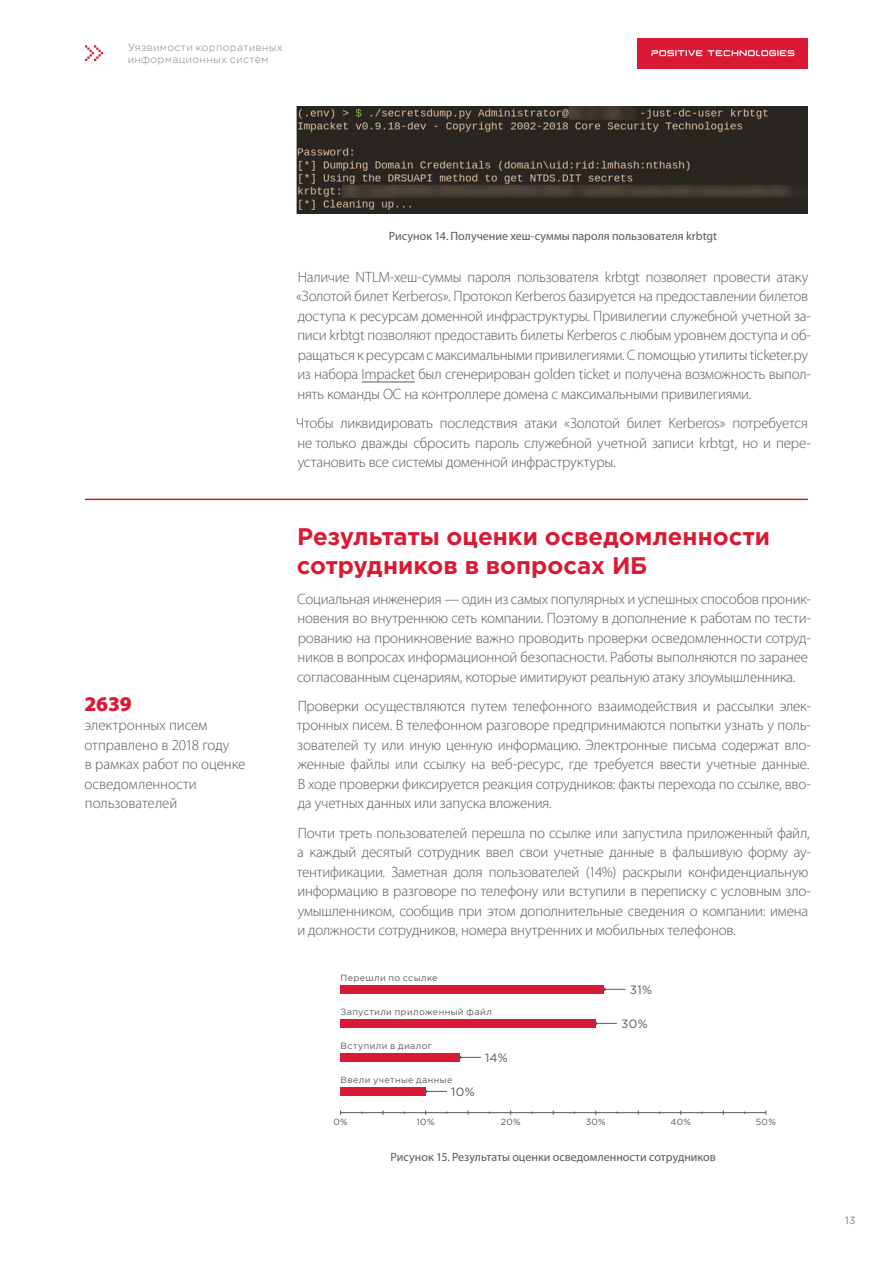
<style>
.page{position:relative;width:893px;height:1263px;background:#fff}
.page>*{position:absolute;margin:0;border:0;box-sizing:border-box;transform-origin:0 0}
.t1{font:700 24px/29.2px "Gotham Pro";color:#da1a35}
.t2{font:900 21px "Myriad Pro";color:#da1a35}
.t3{font:300 15px/19.5px "Myriad Pro";letter-spacing:-.015em;color:#58595b}
.t4{font:12px "Myriad Pro";color:#58595b}
.t5{font:12px "Gotham Pro";letter-spacing:.025em;color:#58595b}
.t6{font:300 10.5px/12.6px "Gotham Pro";letter-spacing:.03em;color:#808285}
.t7{font:10.5px "Gotham Pro";color:#808285}
.t8{font:9px "Gotham Pro";letter-spacing:.045em;color:#58595b}
</style>
<div class="page">
<hr style="left:362px;top:382px;width:53px;height:1px;background:#58595b">
<img style="left:297px;top:106px;width:511px;height:107px">
<hr style="left:85px;top:499px;width:723px;height:1px;background:#da1a35">
<hr style="left:341px;top:1112px;width:425px;height:1px;background:#58595b">
<div style="left:341px;top:1087px;width:85px;height:9px;background:#da1a35"></div>
<svg style="left:424px;top:1090px;width:23px;height:3px"></svg>
<div style="left:341px;top:1019px;width:255px;height:8px;background:#da1a35"></div>
<svg style="left:594px;top:1022px;width:23px;height:3px"></svg>
<div style="left:341px;top:985px;width:263px;height:8px;background:#da1a35"></div>
<svg style="left:602px;top:988px;width:23px;height:3px"></svg>
<div style="left:341px;top:1053px;width:119px;height:8px;background:#da1a35"></div>
<svg style="left:458px;top:1056px;width:23px;height:3px"></svg>
<div style="left:638px;top:38px;width:170px;height:30px;background:#da1a35"></div>
<svg style="left:651px;top:50px;width:143px;height:6px"></svg>
<svg style="left:85px;top:45px;width:18px;height:16px"></svg>
<p class="t6" style="left:128px;top:41px;width:157px">Уязвимости корпоративных информационных систем</p>
<h2 class="t2" style="left:84px;top:692px;width:49px">2639</h2>
<p class="t3" style="left:84px;top:716px;width:163px">электронных писем отправлено в 2018 году<br>в рамках работ по оценке осведомленности пользователей</p>
<p class="t4" style="left:389px;top:230px;width:330px">Рисунок 14. Получение хеш-суммы пароля пользователя krbtgt</p>
<p class="t3" style="left:296px;top:267px;width:516px">Наличие NTLM-хеш-суммы пароля пользователя krbtgt позволяет провести атаку «Золотой билет Kerberos». Протокол Kerberos базируется на предоставлении билетов доступа к ресурсам доменной инфраструктуры. Привилегии служебной учетной за&shy;писи krbtgt позволяют предоставить билеты Kerberos с любым уровнем доступа и об&shy;ращаться к ресурсам с максимальными привилегиями. C помощью утилиты ticketer.py из набора Impacket был сгенерирован golden ticket и получена возможность выпол&shy;нять команды ОС на контроллере домена с максимальными привилегиями.</p>
<p class="t3" style="left:296px;top:414px;width:516px">Чтобы ликвидировать последствия атаки «Золотой билет Kerberos» потребуется не только дважды сбросить пароль служебной учетной записи krbtgt, но и пере&shy;установить все системы доменной инфраструктуры.</p>
<h1 class="t1" style="left:297px;top:521px;width:475px">Результаты оценки осведомленности сотрудников в вопросах ИБ</h1>
<p class="t3" style="left:297px;top:589px;width:515px">Социальная инженерия — один из самых популярных и успешных способов проник&shy;новения во внутреннюю сеть компании. Поэтому в дополнение к работам по тести&shy;рованию на проникновение важно проводить проверки осведомленности сотруд&shy;ников в вопросах информационной безопасности. Работы выполняются по заранее согласованным сценариям, которые имитируют реальную атаку злоумышленника.</p>
<p class="t3" style="left:297px;top:696px;width:516px;text-align:justify">Проверки осуществляются путем телефонного взаимодействия и рассылки элек&shy;тронных писем. В телефонном разговоре предпринимаются попытки узнать у поль&shy;зователей ту или иную ценную информацию. Электронные письма содержат вло&shy;женные файлы или ссылку на веб-ресурс, где требуется ввести учетные данные.<br>В ходе проверки фиксируется реакция сотрудников: факты перехода по ссылке, вво&shy;да учетных данных или запуска вложения.</p>
<p class="t3" style="left:297px;top:823px;width:516px">Почти треть пользователей перешла по ссылке или запустила приложенный файл, а каждый десятый сотрудник ввел свои учетные данные в фальшивую форму ау&shy;тентификации. Заметная доля пользователей (14%) раскрыли конфиденциальную информацию в разговоре по телефону или вступили в переписку с условным зло&shy;умышленником, сообщив при этом дополнительные сведения о компании: имена и должности сотрудников, номера внутренних и мобильных телефонов.</p>
<p class="t8" style="left:341px;top:973px;width:99px">Перешли по ссылке</p>
<p class="t8" style="left:341px;top:1007px;width:153px">Запустили приложенный файл</p>
<p class="t8" style="left:341px;top:1041px;width:93px">Вступили в диалог</p>
<p class="t8" style="left:341px;top:1075px;width:113px">Ввели учетные данные</p>
<p class="t5" style="left:451px;top:1085px;width:25px">10%</p>
<p class="t5" style="left:485px;top:1051px;width:24px">14%</p>
<p class="t5" style="left:630px;top:983px;width:24px">31%</p>
<p class="t5" style="left:621px;top:1017px;width:28px">30%</p>
<p class="t8" style="left:333px;top:1117px;width:16px">0%</p>
<p class="t8" style="left:417px;top:1117px;width:19px">10%</p>
<p class="t8" style="left:501px;top:1117px;width:21px">20%</p>
<p class="t8" style="left:586px;top:1117px;width:22px">30%</p>
<p class="t8" style="left:670px;top:1117px;width:22px">40%</p>
<p class="t8" style="left:756px;top:1117px;width:22px">50%</p>
<p class="t4" style="left:391px;top:1150px;width:327px">Рисунок 15. Результаты оценки осведомленности сотрудников</p>
<p class="t7" style="left:845px;top:1215px;width:12px">13</p>
</div>
